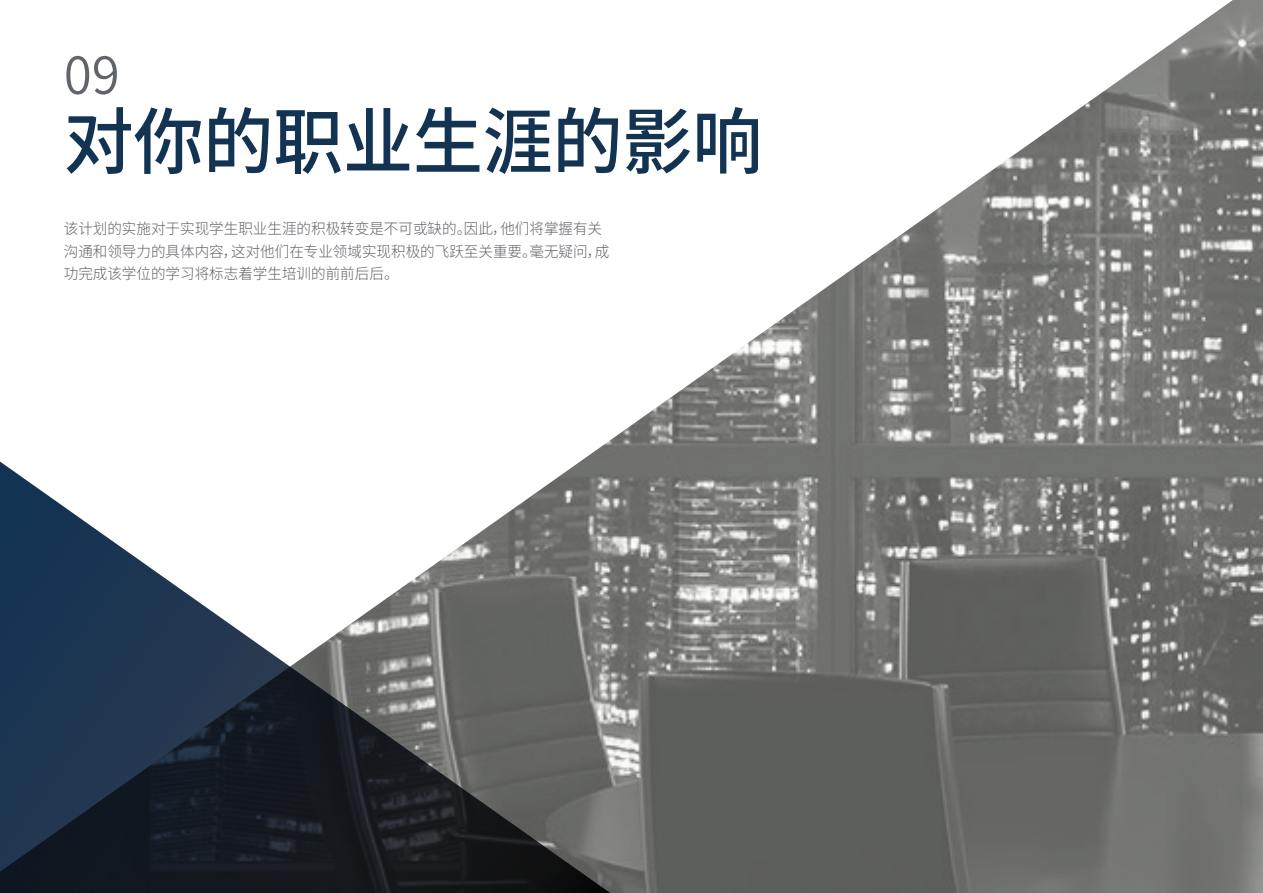
<style>
.page{position:relative;width:1263px;height:893px;background:#fff}
.page>*{position:absolute;margin:0;border:0;box-sizing:border-box;transform-origin:0 0}
.t1{font:500 72px "Source Han Sans CN";color:#123352}
.t2{font:52.5px "Source Han Sans CN";color:#61646a}
.t3{font:300 15px/22.5px "Source Han Sans CN";color:#61646a}
</style>
<div class="page">
<img style="left:602px;top:0;width:661px;height:893px">
<svg style="left:0;top:446px;width:640px;height:447px"></svg>
<h2 class="t2" style="left:64px;top:45px;width:57px">09</h2>
<h1 class="t1" style="left:64px;top:101px;width:700px">对你的职业生涯的影响</h1>
<p class="t3" style="left:64px;top:218px;width:547px">该计划的实施对于实现学生职业生涯的积极转变是不可或缺的。因此，他们将掌握有关沟通和领导力的具体内容，这对他们在专业领域实现积极的飞跃至关重要。毫无疑问，成功完成该学位的学习将标志着学生培训的前前后后。</p>
</div>
